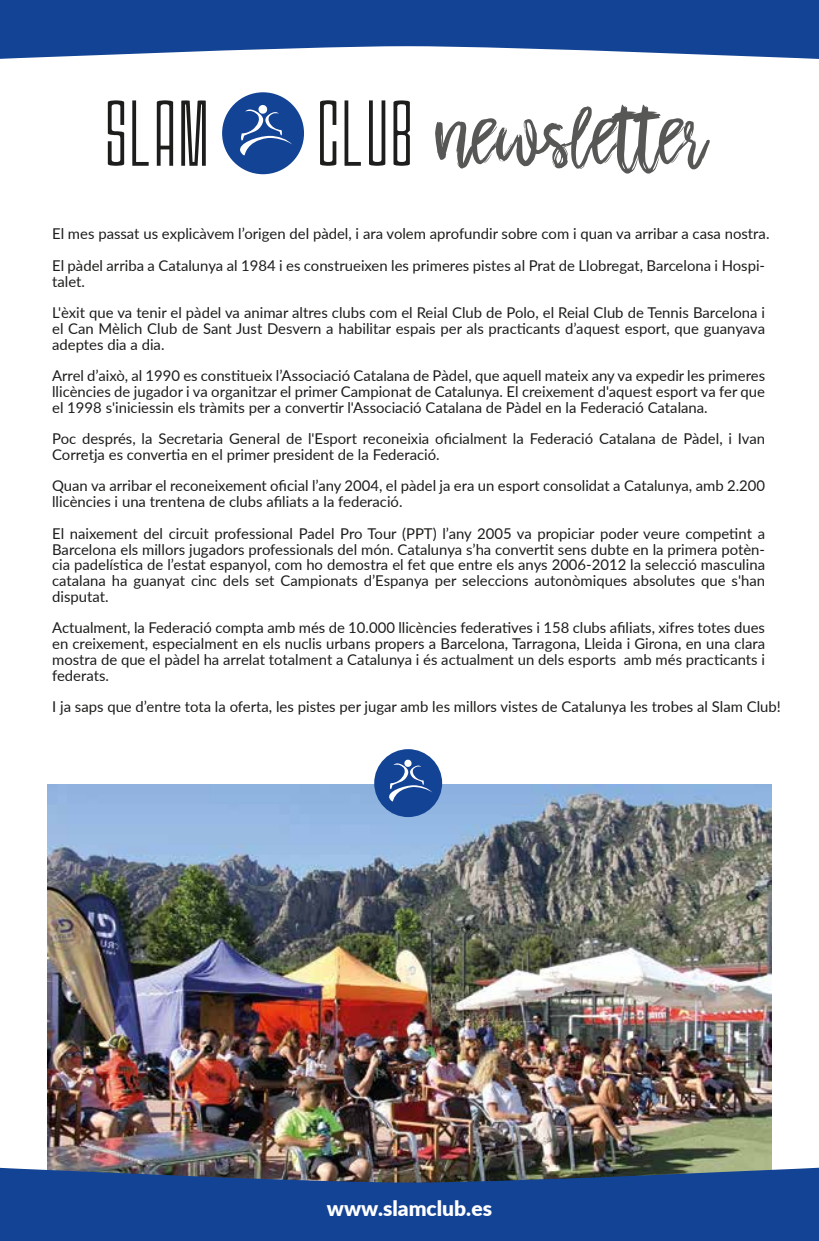
<style>
.page{position:relative;width:819px;height:1241px;background:#fff}
.page>*{position:absolute;margin:0;border:0;box-sizing:border-box;transform-origin:0 0}
.t1{font:75.95px "Shamber";color:#575756}
.t2{font:900 21px "Lato";color:#fff}
.t3{font:14.88px/15.8px "Lato";color:#1d1d1b}
</style>
<div class="page">
<img style="left:48px;top:784px;width:723px;height:382px">
<svg style="left:0;top:0;width:819px;height:59px;background:#305aa2"></svg>
<svg style="left:132px;top:100px;width:17px;height:66px"></svg>
<svg style="left:320px;top:100px;width:16px;height:66px"></svg>
<svg style="left:108px;top:100px;width:16px;height:66px"></svg>
<div style="left:222px;top:92px;width:82px;height:82px;background:#134395;border-radius:50%"></div>
<svg style="left:240px;top:105px;width:52px;height:50px"></svg>
<svg style="left:157px;top:100px;width:16px;height:66px"></svg>
<svg style="left:181px;top:100px;width:25px;height:66px"></svg>
<svg style="left:344px;top:100px;width:17px;height:66px"></svg>
<svg style="left:369px;top:100px;width:16px;height:66px"></svg>
<svg style="left:393px;top:100px;width:17px;height:66px"></svg>
<svg style="left:0;top:1166px;width:819px;height:74px;background:#1e468b"></svg>
<div style="left:374px;top:749px;width:68px;height:68px;background:#134395;border-radius:50%"></div>
<svg style="left:389px;top:759px;width:43px;height:42px"></svg>
<h1 class="t1" style="left:436px;top:99px;width:271px">newsletter</h1>
<p class="t3" style="left:52px;top:217px;width:718px;line-height:31.5px">El mes passat us explicàvem l’origen del pàdel, i ara volem aprofundir sobre com i quan va arribar a casa nostra.<br>El pàdel arriba a Catalunya al 1984 i es construeixen les primeres pistes al Prat de Llobregat, Barcelona i Hospi-</p>
<p class="t3" style="left:52px;top:265px;width:714px;line-height:31.5px">talet.<br>L'èxit que va tenir el pàdel va animar altres clubs com el Reial Club de Polo, el Reial Club de Tennis Barcelona i</p>
<p class="t3" style="left:52px;top:320px;width:714px">el Can Mèlich Club de Sant Just Desvern a habilitar espais per als practicants d’aquest esport, que guanyava adeptes dia a dia.</p>
<p class="t3" style="left:52px;top:367px;width:714px;text-align:justify">Arrel d’això, al 1990 es constitueix l’Associació Catalana de Pàdel, que aquell mateix any va expedir les primeres llicències de jugador i va organitzar el primer Campionat de Catalunya. El creixement d'aquest esport va fer que el 1998 s'iniciessin els tràmits per a convertir l'Associació Catalana de Pàdel en la Federació Catalana.</p>
<p class="t3" style="left:52px;top:430px;width:714px">Poc després, la Secretaria General de l'Esport reconeixia oficialment la Federació Catalana de Pàdel, i Ivan<br>Corretja es convertia en el primer president de la Federació.</p>
<p class="t3" style="left:52px;top:477px;width:714px">Quan va arribar el reconeixement oficial l’any 2004, el pàdel ja era un esport consolidat a Catalunya, amb 2.200 llicències i una trentena de clubs afiliats a la federació.</p>
<p class="t3" style="left:52px;top:524px;width:714px;text-align:justify">El naixement del circuit professional Padel Pro Tour (PPT) l’any 2005 va propiciar poder veure competint a Barcelona els millors jugadors professionals del món. Catalunya s’ha convertit sens dubte en la primera potèn&shy;cia padelística de l’estat espanyol, com ho demostra el fet que entre els anys 2006-2012 la selecció masculina catalana ha guanyat cinc dels set Campionats d’Espanya per seleccions autonòmiques absolutes que s'han disputat.</p>
<p class="t3" style="left:52px;top:619px;width:714px;text-align:justify">Actualment, la Federació compta amb més de 10.000 llicències federatives i 158 clubs afiliats, xifres totes dues en creixement, especialment en els nuclis urbans propers a Barcelona, Tarragona, Lleida i Girona, en una clara mostra de que el pàdel ha arrelat totalment a Catalunya i és actualment un dels esports amb més practicants i federats.</p>
<p class="t3" style="left:52px;top:698px;width:730px">I ja saps que d’entre tota la oferta, les pistes per jugar amb les millors vistes de Catalunya les trobes al Slam Club!</p>
<h2 class="t2" style="left:327px;top:1192px;width:167px">www.slamclub.es</h2>
</div>
